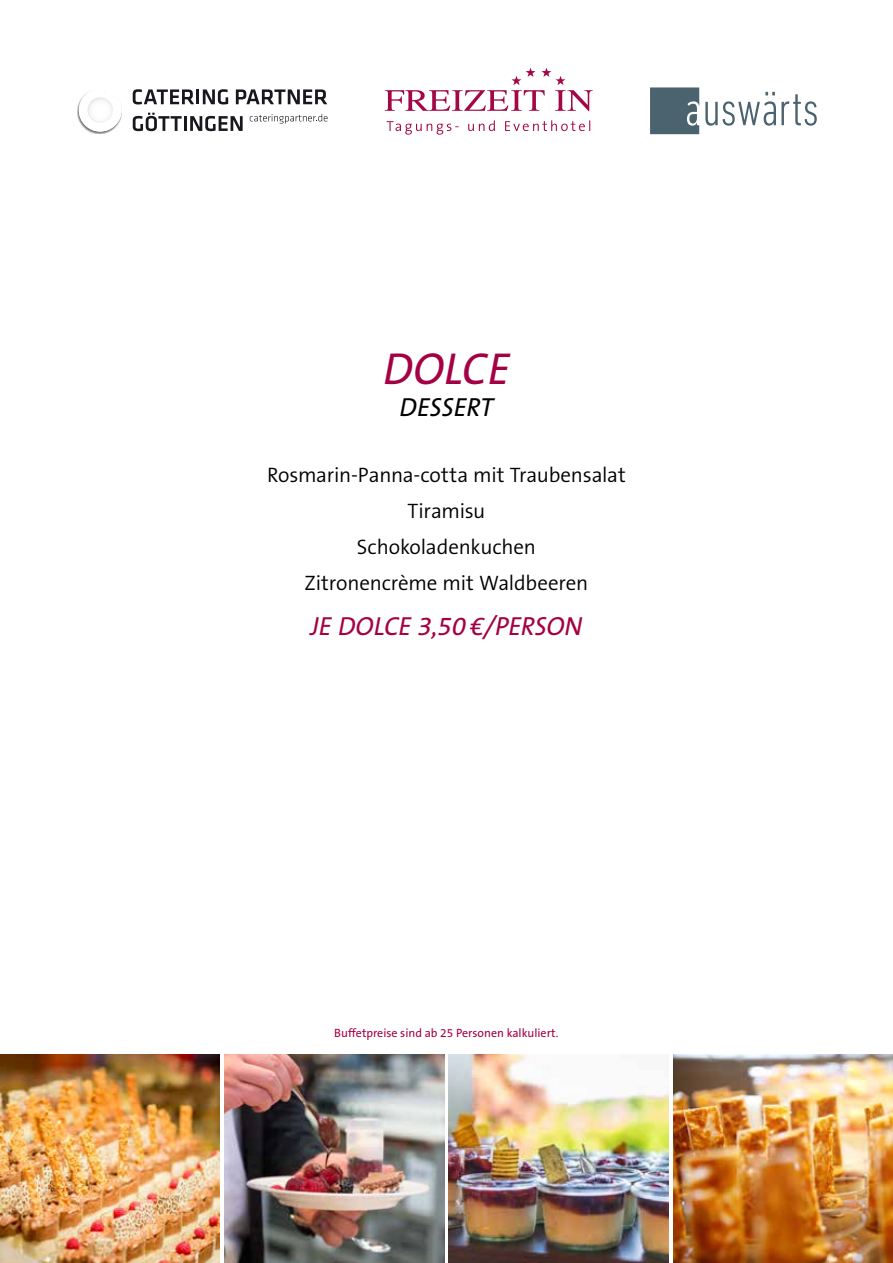
<style>
.page{position:relative;width:893px;height:1263px;background:#fff}
.page>*{position:absolute;margin:0;border:0;box-sizing:border-box;transform-origin:0 0}
.t1{font:italic 45px "The Sans B5 Plain";color:#a40044}
.t2{font:italic 26.25px "The Sans B5 Plain";letter-spacing:-.01em;color:#a40044}
.t3{font:italic 26.25px "The Sans B5 Plain";color:#000}
.t4{font:300 21px/36px "The Sans B4";letter-spacing:-.01em;color:#000;text-align:center}
.t5{font:12px "The Sans B5 Plain";color:#a40044}
</style>
<div class="page">
<img style="left:224px;top:1054px;width:220px;height:209px">
<img style="left:449px;top:1054px;width:219px;height:209px">
<img style="left:673px;top:1054px;width:220px;height:209px">
<img style="left:0;top:1054px;width:220px;height:209px">
<svg style="left:385px;top:68px;width:208px;height:43px"></svg>
<svg style="left:387px;top:120px;width:203px;height:15px"></svg>
<svg style="left:133px;top:89px;width:95px;height:15px"></svg>
<svg style="left:236px;top:89px;width:91px;height:15px"></svg>
<svg style="left:133px;top:113px;width:49px;height:18px"></svg>
<hr style="left:184px;top:116px;width:3px;height:15px;background:#17171d">
<svg style="left:190px;top:116px;width:53px;height:15px"></svg>
<svg style="left:250px;top:114px;width:77px;height:10px"></svg>
<img style="left:77px;top:103px;width:32px;height:31px">
<svg style="left:79px;top:92px;width:43px;height:40px"></svg>
<img style="left:87px;top:97px;width:26px;height:26px;border-radius:13px">
<svg style="left:650px;top:87px;width:167px;height:47px"></svg>
<h1 class="t1" style="left:383px;top:345px;width:128px">DOLCE</h1>
<p class="t3" style="left:400px;top:393px;width:95px">DESSERT</p>
<p class="t4" style="left:267px;top:457px;width:360px">Rosmarin-Panna-cotta mit Traubensalat<br>Tiramisu<br>Schokoladenkuchen<br>Zitronencrème mit Waldbeeren</p>
<p class="t2" style="left:310px;top:612px;width:274px">JE DOLCE 3,50 €/PERSON</p>
<p class="t5" style="left:334px;top:1026px;width:226px">Buffetpreise sind ab 25 Personen kalkuliert.</p>
</div>
